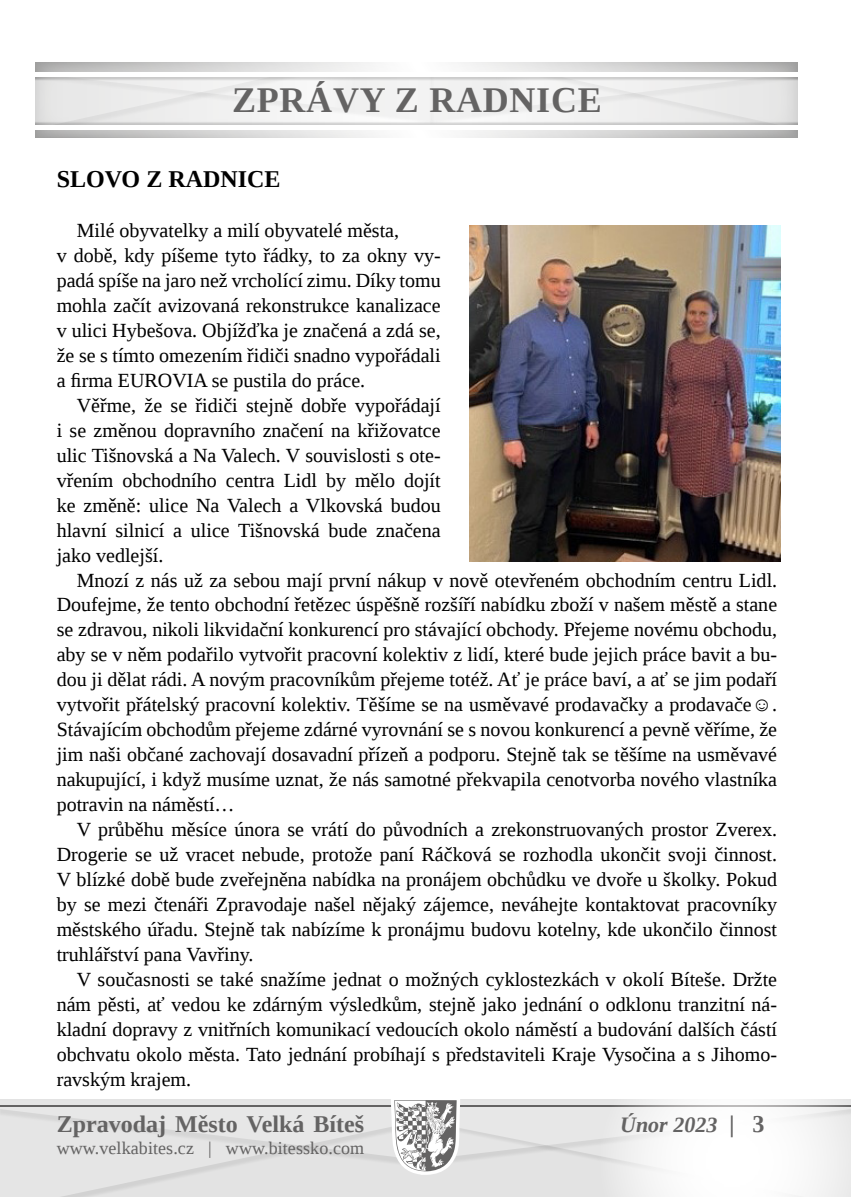
<style>
.page{position:relative;width:851px;height:1197px;background:#fff}
.page>*{position:absolute;margin:0;border:0;box-sizing:border-box;transform-origin:0 0}
.t1{font:700 36px "Liberation Serif";letter-spacing:.02em;color:#646363}
.t2{font:700 24px "Liberation Serif";color:#646363}
.t3{font:700 24px "Liberation Serif";color:#000}
.t4{font:italic 700 22px "Liberation Serif";color:#646363}
.t5{font:20px/25px "Liberation Serif";color:#000;text-align:justify}
.t6{font:18px "Liberation Serif";letter-spacing:.005em;color:#646363}
.s1{font-size:24px}
.s2{font-style:normal;font-size:24px}
</style>
<div class="page">
<svg style="left:0;top:1099px;width:598px;height:97px;background:#ddd"></svg>
<svg style="left:598px;top:1099px;width:252px;height:97px"></svg>
<svg style="left:35px;top:62px;width:761px;height:75px;fill:#eee"></svg>
<img style="left:469px;top:225px;width:311px;height:336px">
<h1 class="t1" style="left:232px;top:76px;width:371px">ZPRÁVY Z RADNICE</h1>
<p class="t3" style="left:57px;top:163px;width:225px">SLOVO Z RADNICE</p>
<p class="t5" style="left:57px;top:218px;width:385px;text-align:left;text-indent:20px">Milé obyvatelky a milí obyvatelé města,<br>v době, kdy píšeme tyto řádky, to za okny vy&shy;padá spíše na jaro než vrcholící zimu. Díky tomu mohla začít avizovaná rekonstrukce kanalizace v ulici Hybešova. Objížďka je značená a zdá se, že se s tímto omezením řidiči snadno vypořádali a firma EUROVIA se pustila do práce.</p>
<p class="t5" style="left:57px;top:392px;width:385px;text-indent:20px">Věřme, že se řidiči stejně dobře vypořádají i se změnou dopravního značení na křižovatce ulic Tišnovská a Na Valech. V souvislosti s ote&shy;vřením obchodního centra Lidl by mělo dojít ke změně: ulice Na Valech a Vlkovská budou hlavní silnicí a ulice Tišnovská bude značena jako vedlejší.</p>
<p class="t5" style="left:57px;top:567px;width:722px;text-indent:20px">Mnozí z nás už za sebou mají první nákup v nově otevřeném obchodním centru Lidl.<br>Doufejme, že tento obchodní řetězec úspěšně rozšíří nabídku zboží v našem městě a stane se zdravou, nikoli likvidační konkurencí pro stávající obchody. Přejeme novému obchodu, aby se v něm podařilo vytvořit pracovní kolektiv z lidí, které bude jejich práce bavit a bu&shy;dou ji dělat rádi. A novým pracovníkům přejeme totéž. Ať je práce baví, a ať se jim podaří vytvořit přátelský pracovní kolektiv. Těšíme se na usměvavé prodavačky a prodavače☺.<br>Stávajícím obchodům přejeme zdárné vyrovnání se s novou konkurencí a pevně věříme, že jim naši občané zachovají dosavadní přízeň a podporu. Stejně tak se těšíme na usměvavé nakupující, i když musíme uznat, že nás samotné překvapila cenotvorba nového vlastníka potravin na náměstí…</p>
<p class="t5" style="left:57px;top:816px;width:722px;text-indent:20px">V průběhu měsíce února se vrátí do původních a zrekonstruovaných prostor Zverex.<br>Drogerie se už vracet nebude, protože paní Ráčková se rozhodla ukončit svoji činnost.<br>V blízké době bude zveřejněna nabídka na pronájem obchůdku ve dvoře u školky. Pokud by se mezi čtenáři Zpravodaje našel nějaký zájemce, neváhejte kontaktovat pracovníky městského úřadu. Stejně tak nabízíme k pronájmu budovu kotelny, kde ukončilo činnost truhlářství pana Vavřiny.</p>
<p class="t5" style="left:57px;top:966px;width:722px;text-indent:20px">V současnosti se také snažíme jednat o možných cyklostezkách v okolí Bíteše. Držte nám pěsti, ať vedou ke zdárným výsledkům, stejně jako jednání o odklonu tranzitní ná&shy;kladní dopravy z vnitřních komunikací vedoucích okolo náměstí a budování dalších částí obchvatu okolo města. Tato jednání probíhají s představiteli Kraje Vysočina a s Jihomo&shy;ravským krajem.</p>
<p class="t2" style="left:57px;top:1107px;width:309px">Zpravodaj Město Velká Bíteš</p>
<p class="t6" style="left:57px;top:1135px;width:309px">www.velkabites.cz | www.bitessko.com</p>
<p class="t4" style="left:620px;top:1110px;width:146px">Únor 2023 <span class="s1">|</span> <span class="s2">3</span></p>
</div>
